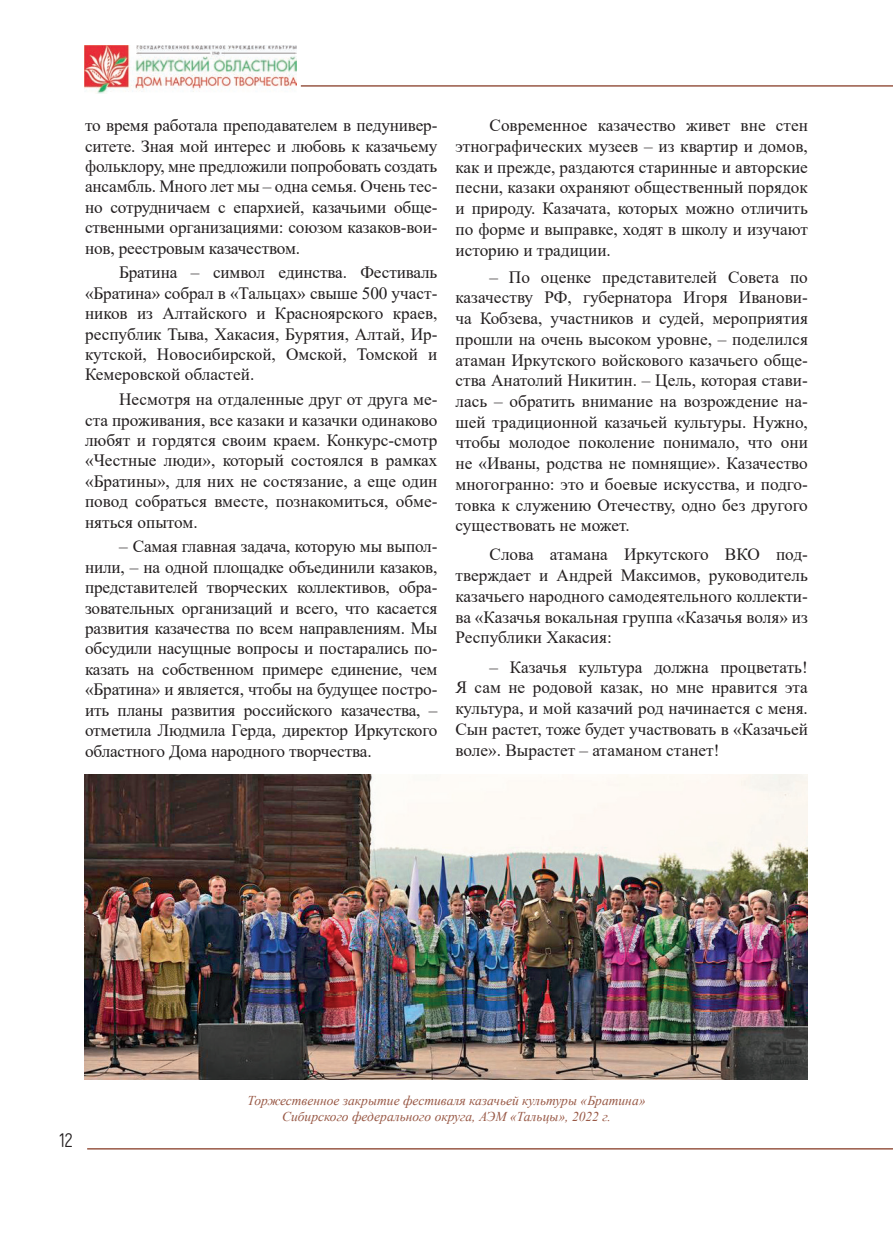
<style>
.page{position:relative;width:893px;height:1234px;background:#fff}
.page>*{position:absolute;margin:0;border:0;box-sizing:border-box;transform-origin:0 0}
.t1{font:19.5px "Akrobat";color:#231f20}
.t2{font:17.25px/20.4px "Times New Roman";color:#231f20;text-align:justify}
.t3{font:italic 13.5px/15.8px "Times New Roman";color:#985845;text-align:center}
</style>
<div class="page">
<img style="left:84px;top:46px;width:213px;height:48px">
<hr style="left:301px;top:85px;width:592px;height:2px;background:#985845">
<hr style="left:87px;top:1147px;width:806px;height:2px;background:#985845">
<img style="left:84px;top:774px;width:724px;height:305px">
<p class="t2" style="left:85px;top:114px;width:354px">то время работала преподавателем в педунивер&shy;ситете. Зная мой интерес и любовь к казачьему фольклору, мне предложили попробовать создать ансамбль. Много лет мы – одна семья. Очень тес&shy;но сотрудничаем с епархией, казачьими обще&shy;ственными организациями: союзом казаков-вои&shy;нов, реестровым казачеством.</p>
<p class="t2" style="left:85px;top:262px;width:354px;text-indent:34px">Братина – символ единства. Фестиваль «Братина» собрал в «Тальцах» свыше 500 участ&shy;ников из Алтайского и Красноярского краев, республик Тыва, Хакасия, Бурятия, Алтай, Ир&shy;кутской, Новосибирской, Омской, Томской и Кемеровской областей.</p>
<p class="t2" style="left:85px;top:388px;width:354px;text-indent:34px">Несмотря на отдаленные друг от друга ме&shy;ста проживания, все казаки и казачки одинаково любят и гордятся своим краем. Конкурс-смотр «Честные люди», который состоялся в рамках «Братины», для них не состязание, а еще один повод собраться вместе, познакомиться, обме&shy;няться опытом.</p>
<p class="t2" style="left:85px;top:535px;width:354px;text-indent:34px">– Самая главная задача, которую мы выпол&shy;нили, – на одной площадке объединили казаков, представителей творческих коллективов, обра&shy;зовательных организаций и всего, что касается развития казачества по всем направлениям. Мы обсудили насущные вопросы и постарались по&shy;казать на собственном примере единение, чем «Братина» и является, чтобы на будущее постро&shy;ить планы развития российского казачества, – отметила Людмила Герда, директор Иркутского областного Дома народного творчества.</p>
<p class="t2" style="left:455px;top:115px;width:354px;text-indent:34px">Современное казачество живет вне стен этнографических музеев – из квартир и домов, как и прежде, раздаются старинные и авторские песни, казаки охраняют общественный порядок и природу. Казачата, которых можно отличить по форме и выправке, ходят в школу и изучают историю и традиции.</p>
<p class="t2" style="left:455px;top:266px;width:354px;text-indent:34px">– По оценке представителей Совета по казачеству РФ, губернатора Игоря Иванови&shy;ча Кобзева, участников и судей, мероприятия прошли на очень высоком уровне, – поделился атаман Иркутского войскового казачьего обще&shy;ства Анатолий Никитин. – Цель, которая стави&shy;лась – обратить внимание на возрождение на&shy;шей традиционной казачьей культуры. Нужно, чтобы молодое поколение понимало, что они не «Иваны, родства не помнящие». Казачество многогранно: это и боевые искусства, и подго&shy;товка к служению Отечеству, одно без другого существовать не может.</p>
<p class="t2" style="left:455px;top:543px;width:354px;text-indent:34px">Слова атамана Иркутского ВКО под&shy;тверждает и Андрей Максимов, руководитель казачьего народного самодеятельного коллекти&shy;ва «Казачья вокальная группа «Казачья воля» из Республики Хакасия:</p>
<p class="t2" style="left:455px;top:655px;width:354px;text-indent:34px">– Казачья культура должна процветать!<br>Я сам не родовой казак, но мне нравится эта культура, и мой казачий род начинается с меня.<br>Сын растет, тоже будет участвовать в «Казачьей воле». Вырастет – атаманом станет!</p>
<p class="t1" style="left:60px;top:1128px;width:15px">12</p>
<p class="t3" style="left:247px;top:1091px;width:399px">Торжественное закрытие фестиваля казачьей культуры «Братина»<br>Сибирского федерального округа, АЭМ «Тальцы», 2022 г.</p>
</div>
